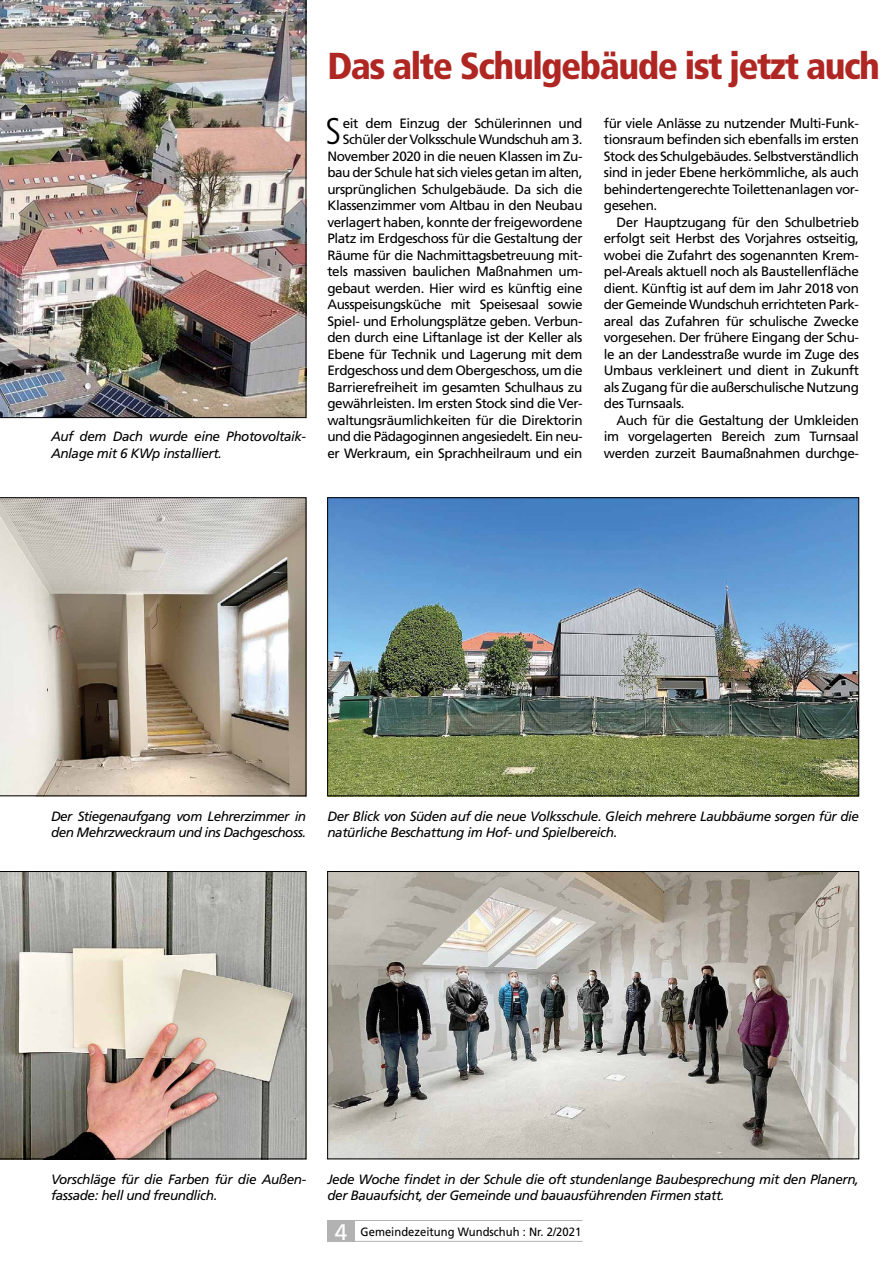
<style>
.page{position:relative;width:893px;height:1263px;background:#fff}
.page>*{position:absolute;margin:0;border:0;box-sizing:border-box;transform-origin:0 0}
.t1{font:900 condensed 37.5px "Frutiger LT Std";letter-spacing:-.04em;color:#af2622}
.t2{font:300 condensed 37.2px "Frutiger LT Std";color:#000}
.t3{font:13.5px/16.5px "Frutiger LT Std";letter-spacing:-.03em;color:#000;text-align:justify}
.t4{font:italic 13.5px/16.5px "Frutiger LT Std";letter-spacing:-.03em;color:#000}
.t5{font:12px "Frutiger LT Std";color:#000;scale:.94 1}
.s1{font-size:22.5px;color:#fff}
</style>
<div class="page">
<div style="left:327px;top:1220px;width:28px;height:22px;background:#b3b2b2"></div>
<hr style="left:327px;top:1220px;width:256px;height:1px;background:#b3b2b2">
<hr style="left:327px;top:1241px;width:256px;height:1px;background:#b3b2b2">
<img style="left:329px;top:873px;width:528px;height:284px">
<div style="left:327px;top:871px;width:532px;height:288px;border:1px solid #000"></div>
<img style="left:329px;top:499px;width:528px;height:295px">
<div style="left:327px;top:497px;width:532px;height:299px;border:1px solid #000"></div>
<svg style="left:0;top:497px;width:306px;height:299px;background:#b5aca0"></svg>
<svg style="left:0;top:871px;width:306px;height:288px;background:#b4aca2"></svg>
<img style="left:0;top:0;width:306px;height:418px">
<p class="t4" style="left:51px;top:428px;width:257px">Auf dem Dach wurde eine Photovoltaik-<br>Anlage mit 6 KWp installiert.</p>
<h1 class="t1" style="left:327px;top:44px;width:554px">Das alte Schulgebäude ist jetzt auch</h1>
<p class="t3" style="left:327px;top:115px;width:257px;text-align:right">eit dem Einzug der Schülerinnen und Schüler der Volksschule Wundschuh am 3.<br>November 2020 in die neuen Klassen im Zu&shy;bau der Schule hat sich vieles getan im alten, ursprünglichen Schulgebäude. Da sich die Klassenzimmer vom Altbau in den Neubau verlagert haben, konnte der freigewordene Platz im Erdgeschoss für die Gestaltung der Räume für die Nachmittagsbetreuung mit&shy;tels massiven baulichen Maßnahmen um&shy;gebaut werden. Hier wird es künftig eine Ausspeisungsküche mit Speisesaal sowie Spiel- und Erholungsplätze geben. Verbun&shy;den durch eine Liftanlage ist der Keller als Ebene für Technik und Lagerung mit dem Erdgeschoss und dem Obergeschoss, um die Barrierefreiheit im gesamten Schulhaus zu gewährleisten. Im ersten Stock sind die Ver&shy;waltungsräumlichkeiten für die Direktorin und die Pädagoginnen angesiedelt. Ein neu&shy;er Werkraum, ein Sprachheilraum und ein</p>
<p class="t3" style="left:604px;top:115px;width:257px">für viele Anlässe zu nutzender Multi-Funk&shy;tionsraum befinden sich ebenfalls im ersten Stock des Schulgebäudes. Selbstverständlich sind in jeder Ebene herkömmliche, als auch behindertengerechte Toilettenanlagen vor&shy;gesehen.</p>
<h2 class="t2" style="left:326px;top:110px;width:17px">S</h2>
<p class="t3" style="left:604px;top:214px;width:257px;text-indent:13px">Der Hauptzugang für den Schulbetrieb erfolgt seit Herbst des Vorjahres ostseitig, wobei die Zufahrt des sogenannten Krem&shy;pel-Areals aktuell noch als Baustellenfläche dient. Künftig ist auf dem im Jahr 2018 von der Gemeinde Wundschuh errichteten Park&shy;areal das Zufahren für schulische Zwecke vorgesehen. Der frühere Eingang der Schu&shy;le an der Landesstraße wurde im Zuge des Umbaus verkleinert und dient in Zukunft als Zugang für die außerschulische Nutzung des Turnsaals.</p>
<p class="t3" style="left:604px;top:412px;width:257px;text-indent:13px">Auch für die Gestaltung der Umkleiden im vorgelagerten Bereich zum Turnsaal werden zurzeit Baumaßnahmen durchge-</p>
<p class="t4" style="left:51px;top:808px;width:257px">Der Stiegenaufgang vom Lehrerzimmer in den Mehrzweckraum und ins Dachgeschoss.</p>
<p class="t4" style="left:327px;top:808px;width:533px">Der Blick von Süden auf die neue Volksschule. Gleich mehrere Laubbäume sorgen für die natürliche Beschattung im Hof- und Spielbereich.</p>
<p class="t4" style="left:51px;top:1171px;width:257px">Vorschläge für die Farben für die Außen&shy;fassade: hell und freundlich.</p>
<p class="t4" style="left:327px;top:1171px;width:533px">Jede Woche findet in der Schule die oft stundenlange Baubesprechung mit den Planern, der Bauaufsicht, der Gemeinde und bauausführenden Firmen statt.</p>
<p class="t5" style="left:335px;top:1224px;width:264px"><span class="s1">4</span> Gemeindezeitung Wundschuh : Nr. 2/2021</p>
</div>
